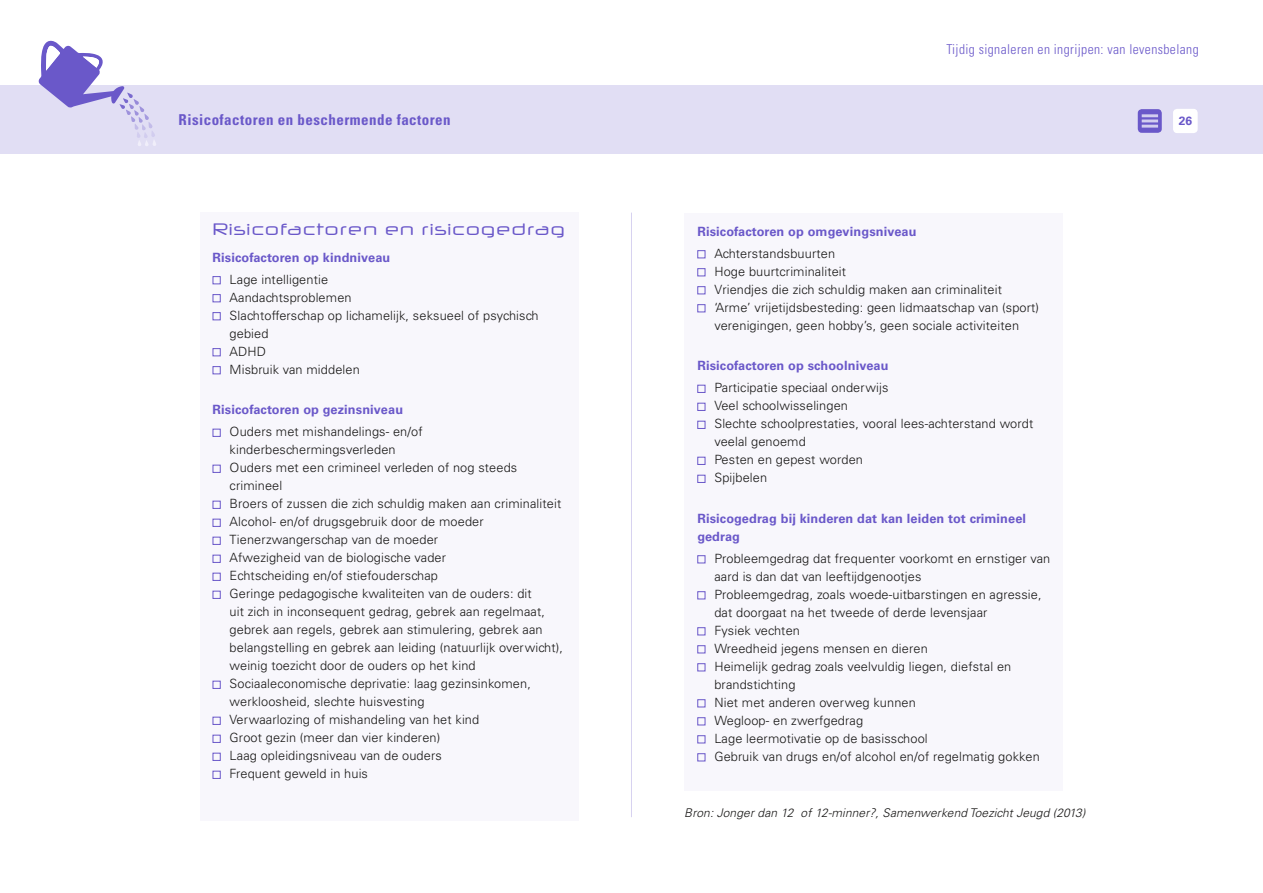
<style>
.page{position:relative;width:1263px;height:893px;background:#fff}
.page>*{position:absolute;margin:0;border:0;box-sizing:border-box;transform-origin:0 0}
.t1{font:16.5px "Neuropol X Free";letter-spacing:.02em;color:#6a58c9}
.t2{font:700 condensed 15px "Univers";letter-spacing:.03em;color:#6a58c9}
.t3{font:300 condensed 13.65px "Univers";letter-spacing:.03em;color:#6a58c9}
.t4{font:300 12.75px/18px "Univers";letter-spacing:.01em;color:#181716}
.t5{font:700 12.75px/18px "Univers";letter-spacing:.01em;color:#6a58c9}
.t6{font:italic 300 12px "Univers";letter-spacing:.01em;color:#181716}
.t7{font:700 12px "Univers";color:#6a58c9}
</style>
<div class="page">
<hr style="left:631px;top:213px;width:1px;height:604px;background:#d7d2f0">
<div style="left:0;top:85px;width:1263px;height:68px;background:#e1def4"></div>
<svg style="left:38px;top:40px;width:118px;height:106px"></svg>
<div style="left:1173px;top:109px;width:25px;height:24px;background:#fff;border-radius:4px"></div>
<svg style="left:1138px;top:109px;width:24px;height:24px"></svg>
<hr style="left:1142px;top:114px;width:16px;height:3px;background:#d2cdef">
<svg style="left:1142px;top:120px;width:16px;height:2px"></svg>
<hr style="left:1142px;top:125px;width:16px;height:3px;background:#d2cdef">
<div style="left:200px;top:213px;width:378px;height:608px;background:#f8f7fc"></div>
<div style="left:213px;top:276px;width:8px;height:8px;border:1px solid #6a58c9"></div>
<div style="left:213px;top:294px;width:8px;height:8px;border:1px solid #6a58c9"></div>
<div style="left:213px;top:312px;width:8px;height:8px;border:1px solid #6a58c9"></div>
<div style="left:213px;top:348px;width:8px;height:8px;border:1px solid #6a58c9"></div>
<div style="left:213px;top:366px;width:8px;height:8px;border:1px solid #6a58c9"></div>
<div style="left:213px;top:429px;width:8px;height:8px;border:1px solid #6a58c9"></div>
<div style="left:213px;top:465px;width:8px;height:8px;border:1px solid #6a58c9"></div>
<div style="left:213px;top:501px;width:8px;height:8px;border:1px solid #6a58c9"></div>
<div style="left:213px;top:519px;width:8px;height:8px;border:1px solid #6a58c9"></div>
<div style="left:213px;top:537px;width:8px;height:8px;border:1px solid #6a58c9"></div>
<div style="left:213px;top:555px;width:8px;height:8px;border:1px solid #6a58c9"></div>
<div style="left:213px;top:573px;width:8px;height:8px;border:1px solid #6a58c9"></div>
<div style="left:213px;top:591px;width:8px;height:8px;border:1px solid #6a58c9"></div>
<div style="left:213px;top:681px;width:8px;height:8px;border:1px solid #6a58c9"></div>
<div style="left:213px;top:717px;width:8px;height:8px;border:1px solid #6a58c9"></div>
<div style="left:213px;top:735px;width:8px;height:8px;border:1px solid #6a58c9"></div>
<div style="left:213px;top:753px;width:8px;height:8px;border:1px solid #6a58c9"></div>
<div style="left:213px;top:771px;width:8px;height:8px;border:1px solid #6a58c9"></div>
<div style="left:685px;top:213px;width:378px;height:578px;background:#f8f7fc"></div>
<div style="left:697px;top:250px;width:8px;height:8px;border:1px solid #6a58c9"></div>
<div style="left:697px;top:268px;width:8px;height:8px;border:1px solid #6a58c9"></div>
<div style="left:697px;top:286px;width:8px;height:8px;border:1px solid #6a58c9"></div>
<div style="left:697px;top:304px;width:8px;height:8px;border:1px solid #6a58c9"></div>
<div style="left:697px;top:385px;width:8px;height:8px;border:1px solid #6a58c9"></div>
<div style="left:697px;top:403px;width:8px;height:8px;border:1px solid #6a58c9"></div>
<div style="left:697px;top:421px;width:8px;height:8px;border:1px solid #6a58c9"></div>
<div style="left:697px;top:457px;width:8px;height:8px;border:1px solid #6a58c9"></div>
<div style="left:697px;top:475px;width:8px;height:8px;border:1px solid #6a58c9"></div>
<div style="left:697px;top:555px;width:8px;height:8px;border:1px solid #6a58c9"></div>
<div style="left:697px;top:591px;width:8px;height:8px;border:1px solid #6a58c9"></div>
<div style="left:697px;top:627px;width:8px;height:8px;border:1px solid #6a58c9"></div>
<div style="left:697px;top:645px;width:8px;height:8px;border:1px solid #6a58c9"></div>
<div style="left:697px;top:663px;width:8px;height:8px;border:1px solid #6a58c9"></div>
<div style="left:697px;top:699px;width:8px;height:8px;border:1px solid #6a58c9"></div>
<div style="left:697px;top:717px;width:8px;height:8px;border:1px solid #6a58c9"></div>
<div style="left:697px;top:735px;width:8px;height:8px;border:1px solid #6a58c9"></div>
<div style="left:697px;top:753px;width:8px;height:8px;border:1px solid #6a58c9"></div>
<p class="t3" style="left:946px;top:41px;width:254px">Tijdig signaleren en ingrijpen: van levensbelang</p>
<p class="t2" style="left:179px;top:110px;width:274px">Risicofactoren en beschermende factoren</p>
<p class="t7" style="left:1179px;top:113px;width:15px">26</p>
<p class="t1" style="left:213px;top:219px;width:354px">Risicofactoren en risicogedrag</p>
<p class="t5" style="left:213px;top:248px;width:179px">Risicofactoren op kindniveau</p>
<p class="t4" style="left:230px;top:270px;width:311px">Lage intelligentie<br>Aandachtsproblemen<br>Slachtofferschap op lichamelijk, seksueel of psychisch gebied<br>ADHD<br>Misbruik van middelen</p>
<p class="t5" style="left:213px;top:401px;width:192px">Risicofactoren op gezinsniveau</p>
<p class="t4" style="left:230px;top:423px;width:335px">Ouders met mishandelings- en/of kinderbeschermingsverleden<br>Ouders met een crimineel verleden of nog steeds crimineel<br>Broers of zussen die zich schuldig maken aan criminaliteit Alcohol- en/of drugsgebruik door de moeder Tienerzwangerschap van de moeder<br>Afwezigheid van de biologische vader<br>Echtscheiding en/of stiefouderschap<br>Geringe pedagogische kwaliteiten van de ouders: dit<br>uit zich in inconsequent gedrag, gebrek aan regelmaat, gebrek aan regels, gebrek aan stimulering, gebrek aan belangstelling en gebrek aan leiding (natuurlijk overwicht), weinig toezicht door de ouders op het kind Sociaaleconomische deprivatie: laag gezinsinkomen, werkloosheid, slechte huisvesting<br>Verwaarlozing of mishandeling van het kind<br>Groot gezin (meer dan vier kinderen)<br>Laag opleidingsniveau van de ouders<br>Frequent geweld in huis</p>
<p class="t5" style="left:697px;top:222px;width:221px">Risicofactoren op omgevingsniveau</p>
<p class="t4" style="left:714px;top:244px;width:326px">Achterstandsbuurten<br>Hoge buurtcriminaliteit<br>Vriendjes die zich schuldig maken aan criminaliteit ‘Arme’ vrijetijdsbesteding: geen lidmaatschap van (sport) verenigingen, geen hobby’s, geen sociale activiteiten</p>
<p class="t5" style="left:697px;top:357px;width:193px">Risicofactoren op schoolniveau</p>
<p class="t4" style="left:714px;top:379px;width:320px">Participatie speciaal onderwijs<br>Veel schoolwisselingen<br>Slechte schoolprestaties, vooral lees-achterstand wordt veelal genoemd<br>Pesten en gepest worden<br>Spijbelen</p>
<p class="t5" style="left:697px;top:509px;width:330px">Risicogedrag bij kinderen dat kan leiden tot crimineel gedrag</p>
<p class="t4" style="left:714px;top:549px;width:337px">Probleemgedrag dat frequenter voorkomt en ernstiger van aard is dan dat van leeftijdgenootjes<br>Probleemgedrag, zoals woede-uitbarstingen en agressie, dat doorgaat na het tweede of derde levensjaar<br>Fysiek vechten<br>Wreedheid jegens mensen en dieren<br>Heimelijk gedrag zoals veelvuldig liegen, diefstal en brandstichting<br>Niet met anderen overweg kunnen<br>Wegloop- en zwerfgedrag<br>Lage leermotivatie op de basisschool<br>Gebruik van drugs en/of alcohol en/of regelmatig gokken</p>
<p class="t6" style="left:684px;top:806px;width:403px">Bron: Jonger dan 12 of 12-minner?, Samenwerkend Toezicht Jeugd (2013)</p>
</div>
